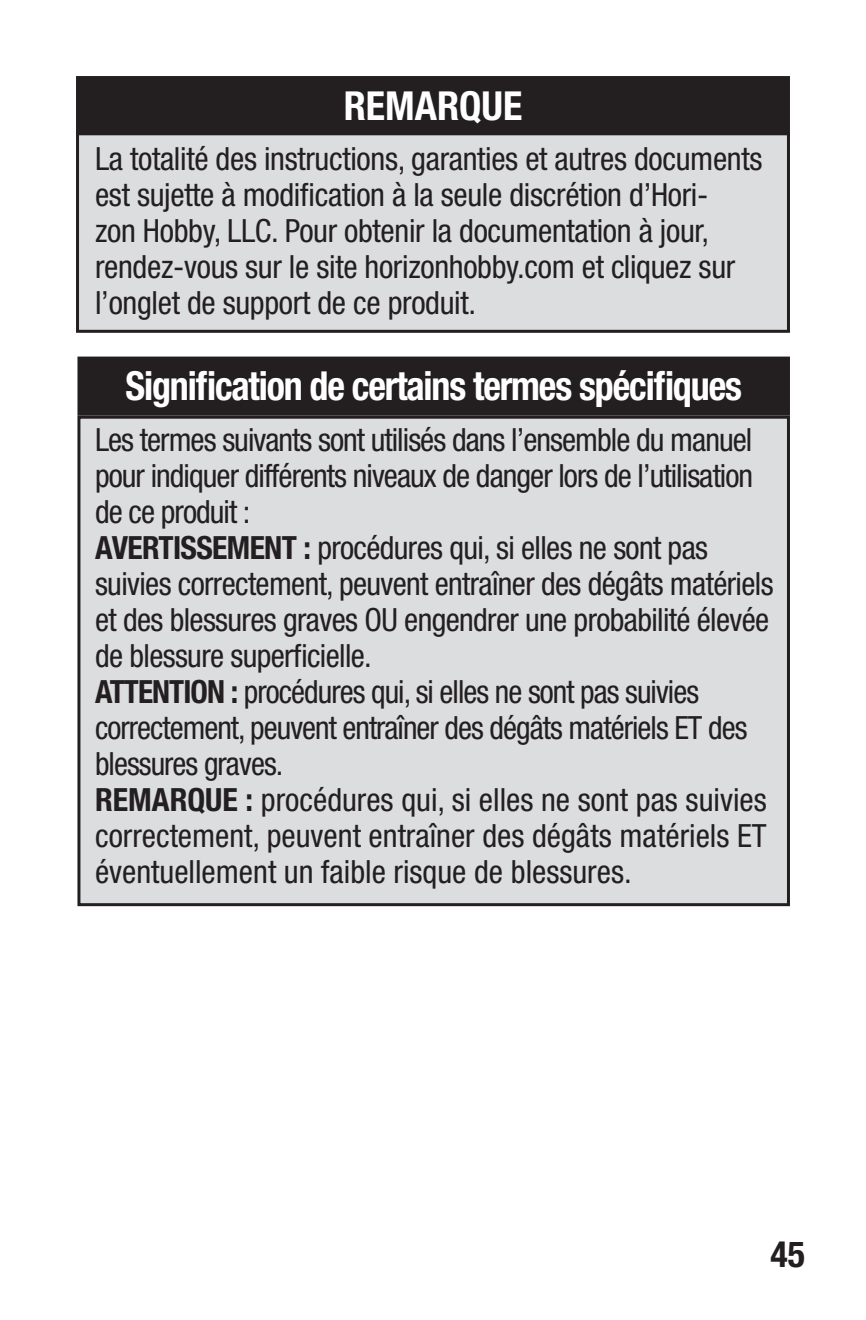
<style>
.page{position:relative;width:866px;height:1320px;background:#fff}
.page>*{position:absolute;margin:0;border:0;box-sizing:border-box;transform-origin:0 0}
.Table_Header{font:700 condensed 40px "Helvetica Neue LT Std";letter-spacing:-.03em;color:#fff;scale:.95 1}
.Table_Header-2{font:700 condensed 40px "Helvetica Neue LT Std";color:#fff}
.t1{font:700 condensed 36px "Helvetica Neue LT Std";color:#231f20}
.Body_Text{font:condensed 32px/36px "Helvetica Neue LT Std";letter-spacing:-.02em;color:#231f20}
.s1{font-weight:700}
</style>
<div class="page">
<div style="left:79px;top:417px;width:709px;height:487px;background:#dcdddf"></div>
<div style="left:77px;top:415px;width:713px;height:491px;border:3px solid #231f20"></div>
<div style="left:78px;top:134px;width:710px;height:197px;background:#dcdddf"></div>
<div style="left:76px;top:132px;width:714px;height:201px;border:3px solid #231f20"></div>
<div style="left:78px;top:78px;width:710px;height:56px;background:#231f20"></div>
<div style="left:76px;top:76px;width:714px;height:59px;border:3px solid #231f20"></div>
<div style="left:79px;top:358px;width:709px;height:56px;background:#231f20"></div>
<div style="left:77px;top:356px;width:713px;height:59px;border:3px solid #231f20"></div>
<p class="Table_Header-2" style="left:344px;top:81px;width:180px">REMARQUE</p>
<p class="Body_Text" style="left:95px;top:140px;width:669px">La totalité des instructions, garanties et autres documents est sujette à modification à la seule discrétion d’Hori-<br>zon Hobby, LLC. Pour obtenir la documentation à jour, rendez-vous sur le site horizonhobby.com et cliquez sur l’onglet de support de ce produit.</p>
<p class="Table_Header" style="left:125px;top:362px;width:650px">Signification de certains termes spécifiques</p>
<p class="Body_Text" style="left:95px;top:421px;width:660px;text-align:justify">Les termes suivants sont utilisés dans l’ensemble du manuel pour indiquer différents niveaux de danger lors de l’utilisation de ce produit :</p>
<p class="Body_Text" style="left:95px;top:529px;width:680px"><span class="s1">AVERTISSEMENT :</span> procédures qui, si elles ne sont pas suivies correctement, peuvent entraîner des dégâts matériels et des blessures graves OU engendrer une probabilité élevée de blessure superficielle.</p>
<p class="Body_Text" style="left:95px;top:673px;width:654px"><span class="s1">ATTENTION :</span> procédures qui, si elles ne sont pas suivies correctement, peuvent entraîner des dégâts matériels ET des blessures graves.</p>
<p class="Body_Text" style="left:95px;top:781px;width:673px;text-align:justify"><span class="s1">REMARQUE :</span> procédures qui, si elles ne sont pas suivies correctement, peuvent entraîner des dégâts matériels ET éventuellement un faible risque de blessures.</p>
<p class="t1" style="left:770px;top:1232px;width:36px">45</p>
</div>
